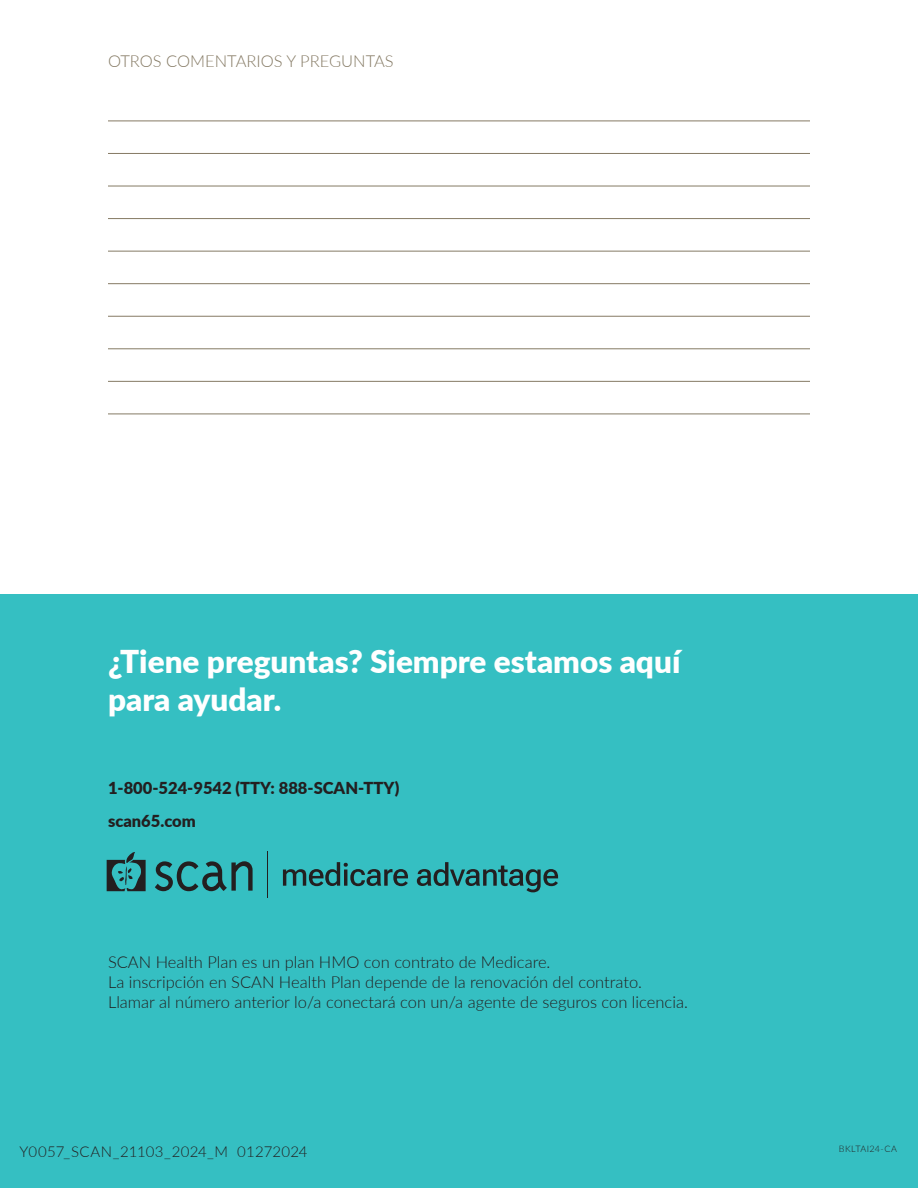
<style>
.page{position:relative;width:918px;height:1188px;background:#fff}
.page>*{position:absolute;margin:0;border:0;box-sizing:border-box;transform-origin:0 0}
.t1{font:900 31.5px/37.8px "Lato";color:#fff}
.t2{font:300 16.5px/19.8px "Lato";color:#231f20}
.t3{font:900 16.5px "Lato";color:#231f20}
.t4{font:300 16.5px "Lato";color:#857a64}
.Sub-subhead{font:300 15px "Lato";letter-spacing:.015em;color:#231f20}
.Sub-subhead-2{font:300 9px "Lato";letter-spacing:.04em;color:#231f20}
</style>
<div class="page">
<div style="left:0;top:594px;width:918px;height:594px;background:#35bfc2"></div>
<svg style="left:155px;top:861px;width:98px;height:30px"></svg>
<svg style="left:107px;top:852px;width:39px;height:39px"></svg>
<svg style="left:283px;top:862px;width:125px;height:24px"></svg>
<svg style="left:417px;top:862px;width:141px;height:30px"></svg>
<hr style="left:267px;top:852px;width:1px;height:46px;background:#231f20">
<hr style="left:108px;top:121px;width:702px;height:1px;background:#857a64">
<hr style="left:108px;top:153px;width:702px;height:1px;background:#857a64">
<hr style="left:108px;top:186px;width:702px;height:1px;background:#857a64">
<hr style="left:108px;top:218px;width:702px;height:1px;background:#857a64">
<hr style="left:108px;top:251px;width:702px;height:1px;background:#857a64">
<hr style="left:108px;top:283px;width:702px;height:1px;background:#857a64">
<hr style="left:108px;top:316px;width:702px;height:1px;background:#857a64">
<hr style="left:108px;top:348px;width:702px;height:1px;background:#857a64">
<hr style="left:108px;top:381px;width:702px;height:1px;background:#857a64">
<hr style="left:108px;top:414px;width:702px;height:1px;background:#857a64">
<p class="t4" style="left:108px;top:50px;width:287px">OTROS COMENTARIOS Y PREGUNTAS</p>
<p class="t1" style="left:108px;top:642px;width:574px">¿Tiene preguntas? Siempre estamos aquí para ayudar.</p>
<p class="t3" style="left:108px;top:776px;width:293px">1-800-524-9542 (TTY: 888-SCAN-TTY)</p>
<p class="t3" style="left:108px;top:808px;width:89px">scan65.com</p>
<p class="t2" style="left:108px;top:952px;width:581px">SCAN Health Plan es un plan HMO con contrato de Medicare.<br>La inscripción en SCAN Health Plan depende de la renovación del contrato.<br>Llamar al número anterior lo/a conectará con un/a agente de seguros con licencia.</p>
<p class="Sub-subhead" style="left:20px;top:1141px;width:290px">Y0057_SCAN_21103_2024_M 01272024</p>
<p class="Sub-subhead-2" style="left:839px;top:1143px;width:60px">BKLTAI24-CA</p>
</div>
